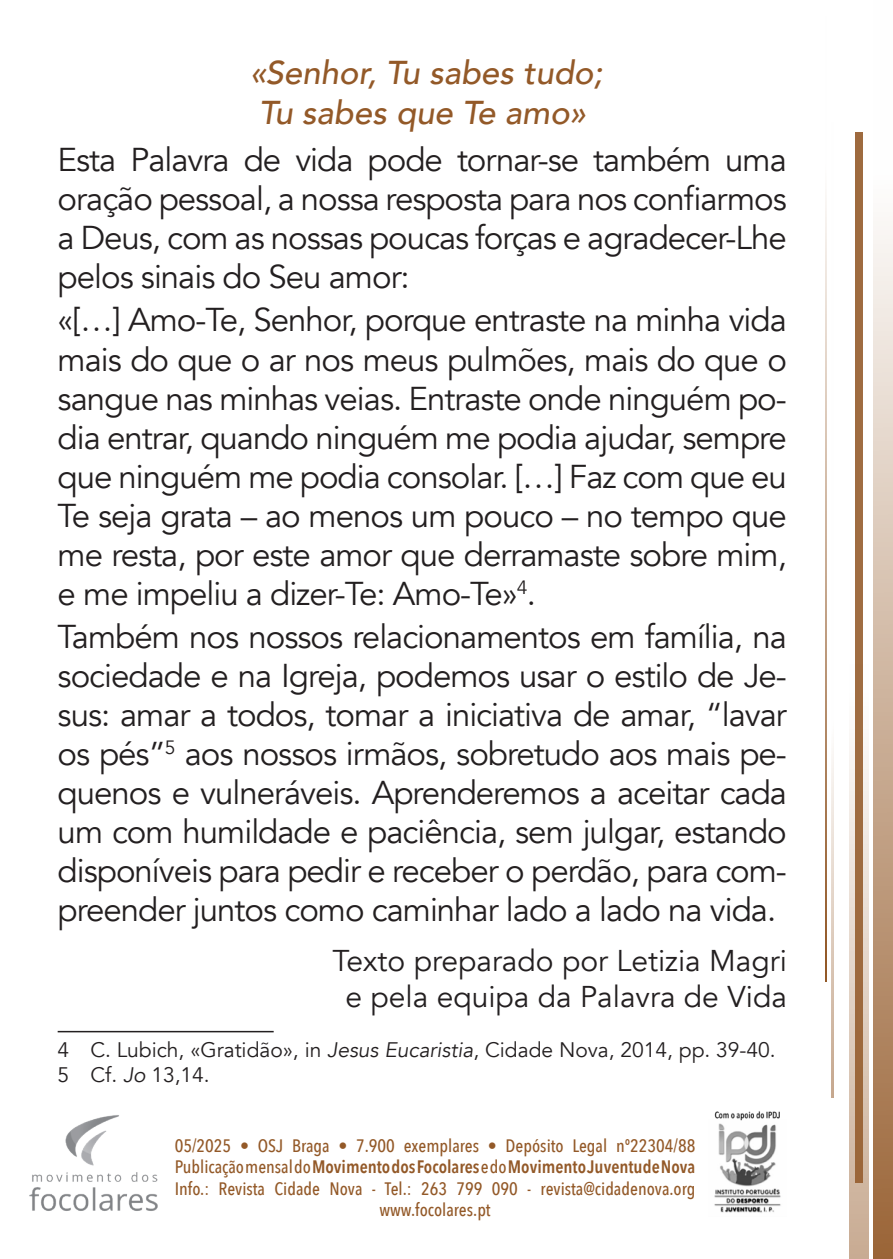
<style>
.page{position:relative;width:893px;height:1259px;background:#fff}
.page>*{position:absolute;margin:0;border:0;box-sizing:border-box;transform-origin:0 0}
.t1{font:33px/39px "Avenir";letter-spacing:-.03em;color:#231f20;text-align:justify}
.t2{font:italic 500 33px/39.6px "Avenir";color:#935928}
.t3{font:30px/36px "Avenir";color:#231f20;text-align:center}
.t4{font:21px "Avenir";color:#231f20}
.t5{font:500 18px "Avenir Next Condensed";color:#935928}
.t6{font:600 18px "Avenir Next Condensed";color:#935928}
.s1{font-style:italic}
.s2{font-weight:500}
</style>
<div class="page">
<div style="left:873px;top:0;width:20px;height:1259px;background:linear-gradient(to bottom,#fff,#9c673b)"></div>
<hr style="left:58px;top:1031px;width:216px;height:1px;background:#231f20">
<div style="left:855px;top:132px;width:7px;height:1050px;background:#9f6c41"></div>
<hr style="left:825px;top:16px;width:1px;height:965px;background:#935928">
<hr style="left:831px;top:122px;width:2px;height:976px;background:#935928">
<svg style="left:849px;top:664px;width:20px;height:595px"></svg>
<img style="left:29px;top:1115px;width:129px;height:96px">
<img style="left:714px;top:1111px;width:67px;height:102px">
<p class="t2" style="left:250px;top:53px;width:354px">«Senhor, Tu sabes tudo;<br>Tu sabes que Te amo»</p>
<p class="t1" style="left:58px;top:141px;width:731px">Esta Palavra de vida pode tornar-se também uma oração pessoal, a nossa resposta para nos confiarmos a Deus, com as nossas poucas forças e agradecer-Lhe pelos sinais do Seu amor:</p>
<p class="t1" style="left:58px;top:301px;width:731px">«[…] Amo-Te, Senhor, porque entraste na minha vida mais do que o ar nos meus pulmões, mais do que o sangue nas minhas veias. Entraste onde ninguém po&shy;dia entrar, quando ninguém me podia ajudar, sempre que ninguém me podia consolar. […] Faz com que eu Te seja grata – ao menos um pouco – no tempo que me resta, por este amor que derramaste sobre mim, e me impeliu a dizer-Te: Amo-Te»<sup>4</sup>.</p>
<p class="t1" style="left:58px;top:617px;width:731px">Também nos nossos relacionamentos em família, na sociedade e na Igreja, podemos usar o estilo de Je&shy;sus: amar a todos, tomar a iniciativa de amar, “lavar os pés”<sup>5</sup> aos nossos irmãos, sobretudo aos mais pe&shy;quenos e vulneráveis. Aprenderemos a aceitar cada um com humildade e paciência, sem julgar, estando disponíveis para pedir e receber o perdão, para com&shy;preender juntos como caminhar lado a lado na vida.</p>
<p class="t3" style="left:333px;top:943px;width:456px">Texto preparado por Letizia Magri e pela equipa da Palavra de Vida</p>
<p class="t4" style="left:58px;top:1037px;width:720px">4 C. Lubich, «Gratidão», in <span class="s1">Jesus Eucaristia</span>, Cidade Nova, 2014, pp. 39-40.</p>
<p class="t4" style="left:58px;top:1062px;width:154px">5 Cf. <span class="s1">Jo</span> 13,14.</p>
<p class="t5" style="left:175px;top:1134px;width:522px">05/2025 • OSJ Braga • 7.900 exemplares • Depósito Legal nº22304/88</p>
<p class="t6" style="left:175px;top:1151px;width:522px"><span class="s2">Publicação mensal do</span> Movimento dos Focolares <span class="s2">e do</span> Movimento Juventude Nova</p>
<p class="t5" style="left:175px;top:1177px;width:522px">Info.: Revista Cidade Nova - Tel.: 263 799 090 - revista@cidadenova.org</p>
<p class="t5" style="left:379px;top:1199px;width:113px">www.focolares.pt</p>
</div>
